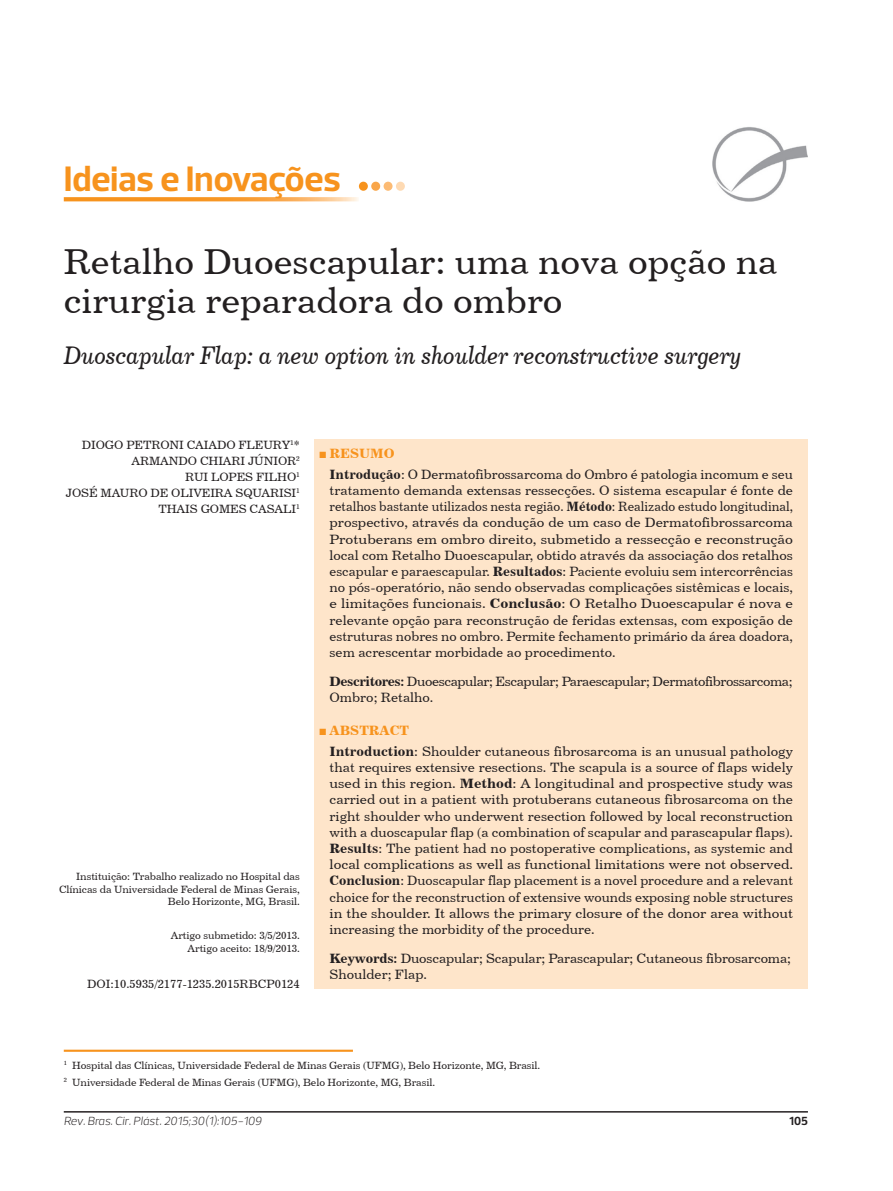
<style>
.page{position:relative;width:893px;height:1191px;background:#fff}
.page>*{position:absolute;margin:0;border:0;box-sizing:border-box;transform-origin:0 0}
.ArticleTitle{font:36px/39px "Century 731 BT Roman A";color:#231f20}
.ArticleTypeAlt{font:700 36px "Prelo";color:#f7931d}
.ArticleTitle-Trans1{font:25.5px "Century 731 BT Italic A";letter-spacing:-.01em;color:#231f20;scale:.9 1}
.Abstract{font:13.5px/16.2px "Century 731 BT Roman A";color:#231f20;text-align:justify}
.Abstract-Trans1{font:13.5px/16.2px "Century 731 BT Roman A";color:#231f20;text-align:justify}
.Keywords{font:13.5px/16.2px "Century 731 BT Roman A";letter-spacing:-.03em;color:#231f20}
.Keywords-Trans1{font:13.5px/16.2px "Century 731 BT Roman A";letter-spacing:-.01em;color:#231f20}
.t1{font:13.5px "Century 731 BT Bold A";color:#f7931d}
.Authors{font:12px "Century 731 BT Roman A";letter-spacing:-.01em;color:#231f20}
.pubNameFooter{font:italic 300 12px "Prelo";color:#231f20}
.ArticleDOIAlt{font:12px "Century 731 BT Roman A";color:#231f20}
.pagenumber{font:700 12px "Prelo";color:#231f20}
.fnArticleOther{font:10.5px/12.6px "Century 731 BT Roman A";letter-spacing:-.01em;color:#231f20;text-align:right}
.Affiliations{font:10.5px "Century 731 BT Roman A";letter-spacing:-.01em;color:#231f20}
.AffiliationsAlt{font:10.5px "Century 731 BT Roman A";letter-spacing:-.01em;color:#231f20}
.History{font:10.5px/12.6px "Century 731 BT Roman A";letter-spacing:-.01em;color:#231f20;text-align:right}
.s1{font-family:"Times New Roman";font-weight:700}
.s2{font-family:"Century 731 BT Bold A"}
</style>
<div class="page">
<img style="left:712px;top:127px;width:96px;height:74px">
<hr style="left:64px;top:1111px;width:744px;height:1px;background:#231f20">
<svg style="left:64px;top:197px;width:294px;height:4px"></svg>
<div style="left:359px;top:182px;width:9px;height:9px;background:#f7931d;border-radius:50%"></div>
<div style="left:384px;top:182px;width:9px;height:9px;background:#fcbb74;border-radius:50%"></div>
<div style="left:371px;top:182px;width:9px;height:9px;background:#f9a64a;border-radius:50%"></div>
<div style="left:396px;top:182px;width:9px;height:9px;background:#fedab3;border-radius:50%"></div>
<div style="left:315px;top:439px;width:493px;height:550px;background:#fee5ca"></div>
<hr style="left:64px;top:1049px;width:289px;height:2px;background:#f7931d">
<p class="ArticleTypeAlt" style="left:64px;top:157px;width:279px">Ideias e Inovações</p>
<p class="ArticleTitle" style="left:64px;top:241px;width:715px">Retalho Duoescapular: uma nova opção na cirurgia reparadora do ombro</p>
<p class="ArticleTitle-Trans1" style="left:64px;top:339px;width:754px">Duoscapular Flap: a new option in shoulder reconstructive surgery</p>
<p class="Authors" style="left:82px;top:437px;width:219px">DIOGO PETRONI CAIADO FLEURY<sup>1</sup>*</p>
<p class="Authors" style="left:132px;top:453px;width:170px">ARMANDO CHIARI JÚNIOR<sup>2</sup></p>
<p class="Authors" style="left:185px;top:469px;width:116px">RUI LOPES FILHO<sup>1</sup></p>
<p class="Authors" style="left:66px;top:485px;width:236px">JOSÉ MAURO DE OLIVEIRA SQUARISI<sup>1</sup></p>
<p class="Authors" style="left:158px;top:502px;width:143px">THAIS GOMES CASALI<sup>1</sup></p>
<p class="fnArticleOther" style="left:59px;top:870px;width:242px">Instituição: Trabalho realizado no Hospital das<br>Clínicas da Universidade Federal de Minas Gerais,<br>Belo Horizonte, MG, Brasil.</p>
<p class="History" style="left:171px;top:929px;width:131px">Artigo submetido: 3/5/2013.<br>Artigo aceito: 18/9/2013.</p>
<p class="ArticleDOIAlt" style="left:87px;top:976px;width:214px">DOI:10.5935/2177-1235.2015RBCP0124</p>
<p class="t1" style="left:319px;top:445px;width:77px"><span class="s1">■</span> RESUMO</p>
<p class="Abstract" style="left:330px;top:466px;width:465px"><span class="s2">Introdução</span>: O Dermatofibrossarcoma do Ombro é patologia incomum e seu tratamento demanda extensas ressecções. O sistema escapular é fonte de retalhos bastante utilizados nesta região. <span class="s2">Método</span>: Realizado estudo longitudinal, prospectivo, através da condução de um caso de Dermatofibrossarcoma Protuberans em ombro direito, submetido a ressecção e reconstrução local com Retalho Duoescapular, obtido através da associação dos retalhos escapular e paraescapular. <span class="s2">Resultados</span>: Paciente evoluiu sem intercorrências no pós-operatório, não sendo observadas complicações sistêmicas e locais, e limitações funcionais. <span class="s2">Conclusão</span>: O Retalho Duoescapular é nova e relevante opção para reconstrução de feridas extensas, com exposição de estruturas nobres no ombro. Permite fechamento primário da área doadora, sem acrescentar morbidade ao procedimento.</p>
<p class="Keywords" style="left:330px;top:673px;width:464px"><span class="s2">Descritores:</span> Duoescapular; Escapular; Paraescapular; Dermatofibrossarcoma;<br>Ombro; Retalho.</p>
<p class="t1" style="left:319px;top:722px;width:92px"><span class="s1">■</span> ABSTRACT</p>
<p class="Abstract-Trans1" style="left:330px;top:743px;width:465px"><span class="s2">Introduction</span>: Shoulder cutaneous fibrosarcoma is an unusual pathology that requires extensive resections. The scapula is a source of flaps widely used in this region. <span class="s2">Method</span>: A longitudinal and prospective study was carried out in a patient with protuberans cutaneous fibrosarcoma on the right shoulder who underwent resection followed by local reconstruction with a duoscapular flap (a combination of scapular and parascapular flaps).<br><span class="s2">Results</span>: The patient had no postoperative complications, as systemic and local complications as well as functional limitations were not observed.<br><span class="s2">Conclusion</span>: Duoscapular flap placement is a novel procedure and a relevant choice for the reconstruction of extensive wounds exposing noble structures in the shoulder. It allows the primary closure of the donor area without increasing the morbidity of the procedure.</p>
<p class="Keywords-Trans1" style="left:330px;top:950px;width:463px"><span class="s2">Keywords:</span> Duoscapular; Scapular; Parascapular; Cutaneous fibrosarcoma;<br>Shoulder; Flap.</p>
<p class="Affiliations" style="left:64px;top:1058px;width:478px"><sup>1</sup> Hospital das Clínicas, Universidade Federal de Minas Gerais (UFMG), Belo Horizonte, MG, Brasil.</p>
<p class="AffiliationsAlt" style="left:64px;top:1075px;width:373px"><sup>2</sup> Universidade Federal de Minas Gerais (UFMG), Belo Horizonte, MG, Brasil.</p>
<p class="pubNameFooter" style="left:64px;top:1114px;width:199px">Rev. Bras. Cir. Plást. 2015;30(1):105-109</p>
<p class="pagenumber" style="left:789px;top:1114px;width:20px">105</p>
</div>
